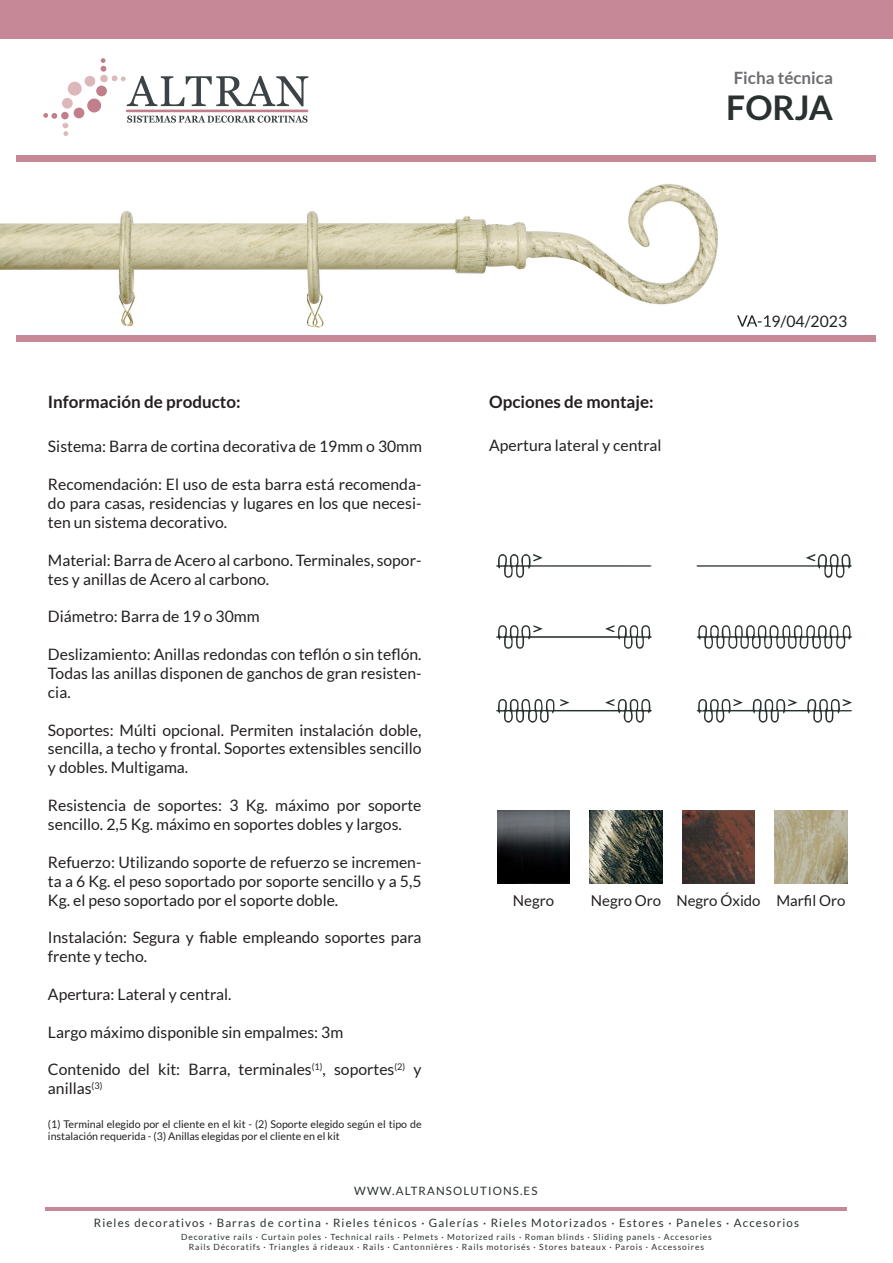
<style>
.page{position:relative;width:893px;height:1263px;background:#fff}
.page>*{position:absolute;margin:0;border:0;box-sizing:border-box;transform-origin:0 0}
.t1{font:700 34.05px "Lato";color:#293131}
.t2{font:700 16.95px "Lato";color:#231f20}
.t3{font:700 16.95px "Lato";color:#6c6d70}
.t4{font:15.75px/18.9px "Lato";color:#231f20;text-align:justify}
.t5{font:15px "Lato";color:#231f20}
.t6{font:11.55px "Lato";letter-spacing:.1em;color:#293131}
.t7{font:10.65px/12.8px "Lato";color:#231f20}
.t8{font:8.55px/10.2px "Lato";letter-spacing:.1em;color:#293131;text-align:center}
</style>
<div class="page">
<svg style="left:43px;top:113px;width:14px;height:6px"></svg>
<div style="left:61px;top:112px;width:8px;height:7px;background:#c07f8a;border-radius:50%"></div>
<div style="left:74px;top:108px;width:10px;height:10px;background:#c07f8a;border-radius:50%"></div>
<div style="left:87px;top:99px;width:14px;height:13px;background:#c07f8a;border-radius:50%"></div>
<div style="left:96px;top:86px;width:11px;height:10px;background:#c07f8a;border-radius:50%"></div>
<svg style="left:101px;top:58px;width:5px;height:14px"></svg>
<hr style="left:126px;top:110px;width:182px;height:2px;background:#c07f8a">
<svg style="left:112px;top:75px;width:196px;height:31px"></svg>
<div style="left:100px;top:75px;width:8px;height:7px;background:#ddb8bb;border-radius:50%"></div>
<div style="left:85px;top:76px;width:10px;height:11px;background:#ddb8bb;border-radius:50%"></div>
<div style="left:68px;top:82px;width:14px;height:14px;background:#ddb8bb;border-radius:50%"></div>
<div style="left:62px;top:98px;width:11px;height:11px;background:#ddb8bb;border-radius:50%"></div>
<svg style="left:127px;top:116px;width:181px;height:7px"></svg>
<div style="left:0;top:0;width:893px;height:38px;background:#c68897"></div>
<div style="left:17px;top:156px;width:859px;height:6px;background:#c68897"></div>
<div style="left:17px;top:335px;width:859px;height:6px;background:#c68897"></div>
<hr style="left:46px;top:1207px;width:801px;height:4px;background:#c68897">
<svg style="left:696px;top:625px;width:156px;height:24px"></svg>
<svg style="left:696px;top:554px;width:156px;height:24px"></svg>
<svg style="left:496px;top:554px;width:156px;height:24px"></svg>
<svg style="left:496px;top:625px;width:156px;height:24px"></svg>
<svg style="left:696px;top:699px;width:156px;height:24px"></svg>
<svg style="left:496px;top:699px;width:156px;height:24px"></svg>
<img style="left:0;top:124px;width:768px;height:218px">
<svg style="left:63px;top:123px;width:5px;height:13px"></svg>
<img style="left:17px;top:156px;width:751px;height:6px">
<img style="left:17px;top:335px;width:751px;height:6px">
<img style="left:737px;top:315px;width:31px;height:12px">
<img style="left:775px;top:811px;width:72px;height:72px">
<img style="left:682px;top:811px;width:73px;height:72px">
<img style="left:590px;top:811px;width:72px;height:72px">
<img style="left:497px;top:811px;width:73px;height:72px">
<p class="t3" style="left:734px;top:68px;width:101px">Ficha técnica</p>
<h1 class="t1" style="left:726px;top:89px;width:108px">FORJA</h1>
<p class="t4" style="left:737px;top:311px;width:112px">VA-19/04/2023</p>
<p class="t2" style="left:48px;top:392px;width:194px">Información de producto:</p>
<p class="t2" style="left:489px;top:392px;width:166px">Opciones de montaje:</p>
<p class="t4" style="left:489px;top:436px;width:174px">Apertura lateral y central</p>
<p class="t4" style="left:48px;top:437px;width:376px">Sistema: Barra de cortina decorativa de 19mm o 30mm</p>
<p class="t4" style="left:48px;top:475px;width:375px">Recomendación: El uso de esta barra está recomenda&shy;do para casas, residencias y lugares en los que necesi&shy;ten un sistema decorativo.</p>
<p class="t4" style="left:48px;top:550px;width:375px">Material: Barra de Acero al carbono. Terminales, sopor&shy;tes y anillas de Acero al carbono.</p>
<p class="t4" style="left:48px;top:607px;width:213px">Diámetro: Barra de 19 o 30mm</p>
<p class="t4" style="left:48px;top:645px;width:375px">Deslizamiento: Anillas redondas con teflón o sin teflón.<br>Todas las anillas disponen de ganchos de gran resisten&shy;cia.</p>
<p class="t4" style="left:48px;top:720px;width:375px">Soportes: Múlti opcional. Permiten instalación doble, sencilla, a techo y frontal. Soportes extensibles sencillo y dobles. Multigama.</p>
<p class="t4" style="left:48px;top:796px;width:375px">Resistencia de soportes: 3 Kg. máximo por soporte sencillo. 2,5 Kg. máximo en soportes dobles y largos.</p>
<p class="t4" style="left:48px;top:852px;width:375px">Refuerzo: Utilizando soporte de refuerzo se incremen&shy;ta a 6 Kg. el peso soportado por soporte sencillo y a 5,5<br>Kg. el peso soportado por el soporte doble.</p>
<p class="t4" style="left:48px;top:928px;width:375px">Instalación: Segura y fiable empleando soportes para frente y techo.</p>
<p class="t4" style="left:48px;top:985px;width:185px">Apertura: Lateral y central.</p>
<p class="t4" style="left:48px;top:1022px;width:297px">Largo máximo disponible sin empalmes: 3m</p>
<p class="t4" style="left:48px;top:1060px;width:375px">Contenido del kit: Barra, terminales<sup>(1)</sup>, soportes<sup>(2)</sup> y anillas<sup>(3)</sup></p>
<p class="t7" style="left:48px;top:1117px;width:375px">(1) Terminal elegido por el cliente en el kit - (2) Soporte elegido según el tipo de instalación requerida - (3) Anillas elegidas por el cliente en el kit</p>
<p class="t5" style="left:513px;top:892px;width:43px">Negro</p>
<p class="t5" style="left:591px;top:892px;width:256px">Negro Oro Negro Óxido Marfil Oro</p>
<p class="t6" style="left:354px;top:1184px;width:185px">WWW.ALTRANSOLUTIONS.ES</p>
<p class="t6" style="left:94px;top:1216px;width:707px">Rieles decorativos · Barras de cortina · Rieles ténicos · Galerías · Rieles Motorizados · Estores · Paneles · Accesorios</p>
<p class="t8" style="left:181px;top:1231px;width:532px">Decorative rails · Curtain poles · Technical rails · Pelmets · Motorized rails · Roman blinds · Sliding panels · Accesories<br>Rails Décoratifs · Triangles á rideaux · Rails · Cantonnières · Rails motorisés · Stores bateaux · Parois · Accessoires</p>
</div>
